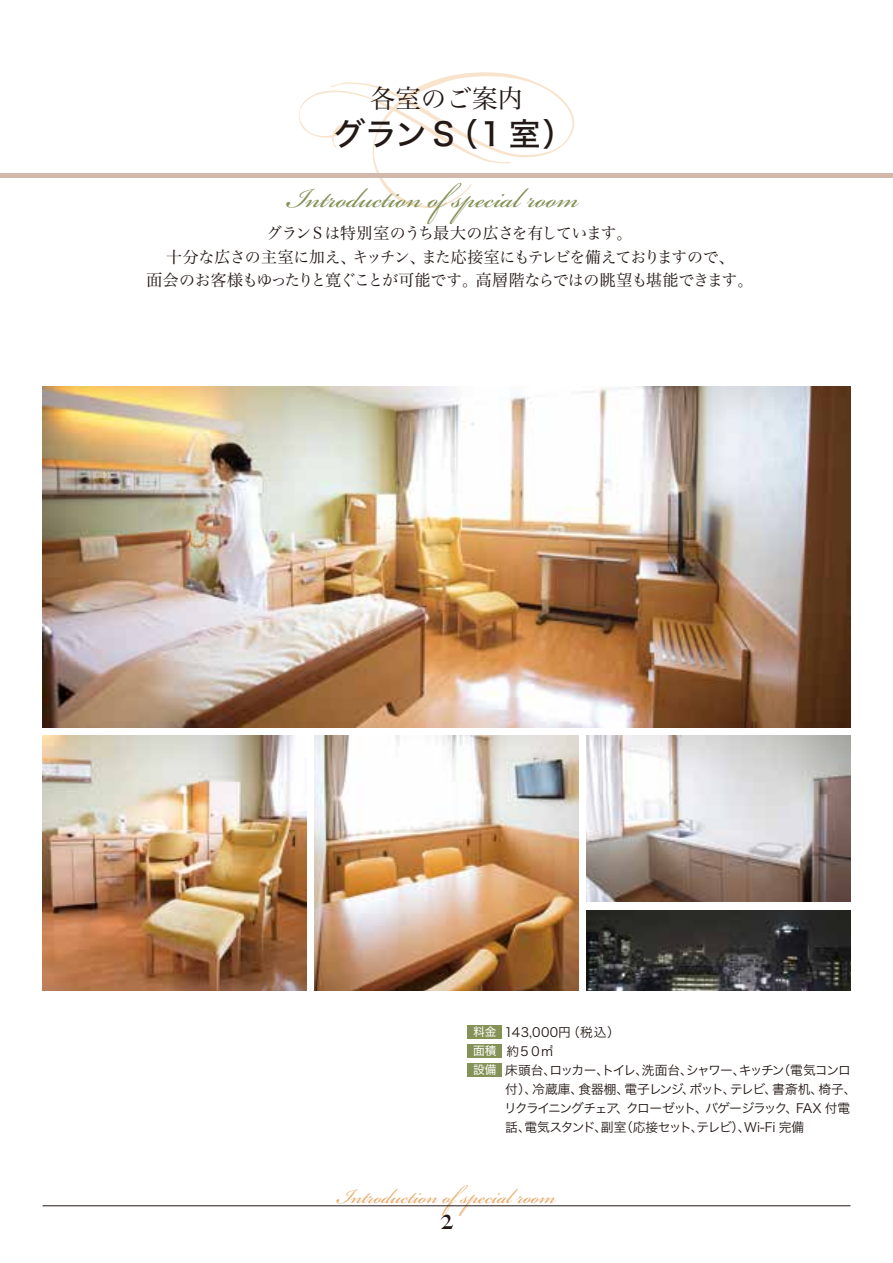
<style>
.page{position:relative;width:893px;height:1263px;background:#fff}
.page>*{position:absolute;margin:0;border:0;box-sizing:border-box;transform-origin:0 0}
.t1{font:42.45px "Bickham Script Pro";color:#849157}
.t2{font:31.95px "Bickham Script Pro";color:#e8ad70}
.t3{font:31.95px "Hiragino Sans W5";color:#221815}
.t4{font:500 29.7px "Big Caslon";color:#221815}
.t5{font:25.5px "Hira Min Pro N W3";color:#221815}
.t6{font:15.9px/23.4px "Hira Min Std N W3";letter-spacing:-.04em;color:#221815;text-align:center}
.t7{font:12.75px/19.2px "Hira Kaku Pro W3";letter-spacing:-.08em;color:#221815}
.t8{font:12.75px/19.2px "Hira Kaku Pro W3";letter-spacing:.02em;color:#221815}
.t9{font:11.7px "Hiragino Sans W4";color:#fff}
.s1{font-family:"Hiragino Sans W4";font-size:11.7px;color:#fff}
</style>
<div class="page">
<svg style="left:298px;top:72px;width:277px;height:136px"></svg>
<div style="left:468px;top:1025px;width:34px;height:14px;background:#849157"></div>
<div style="left:468px;top:1044px;width:34px;height:14px;background:#849157"></div>
<div style="left:468px;top:1063px;width:34px;height:14px;background:#849157"></div>
<div style="left:0;top:173px;width:893px;height:5px;background:#d2b8ab"></div>
<img style="left:43px;top:387px;width:807px;height:340px">
<hr style="left:43px;top:1205px;width:807px;height:1px;background:#221815">
<img style="left:43px;top:736px;width:263px;height:255px">
<img style="left:315px;top:736px;width:263px;height:255px">
<img style="left:587px;top:736px;width:263px;height:165px">
<img style="left:587px;top:910px;width:263px;height:81px">
<h3 class="t5" style="left:370px;top:76px;width:155px">各室のご案内</h3>
<h2 class="t3" style="left:333px;top:105px;width:243px">グランS（1 室）</h2>
<h1 class="t1" style="left:287px;top:168px;width:293px">Introduction ofspecial room</h1>
<p class="t6" style="left:146px;top:221px;width:609px">グランS は特別室のうち最大の広さを有しています。<br>十分な広さの主室に加え、キッチン、また応接室にもテレビを備えておりますので、<br>面会のお客様もゆったりと寛ぐことが可能です。高層階ならではの眺望も堪能できます。</p>
<p class="t8" style="left:473px;top:1021px;width:148px"><span class="s1">料金</span> 143,000円（税込）<span class="s1">面積</span> 約５０㎡</p>
<p class="t9" style="left:473px;top:1059px;width:25px">設備</p>
<p class="t7" style="left:504px;top:1059px;width:354px">床頭台、ロッカー、トイレ、洗面台、シャワー、キッチン（電気コンロ付）、冷蔵庫、食器棚、電子レンジ、ポット、テレビ、書斎机、椅子、リクライニングチェア、クローゼット、バゲージラック、FAX 付電話、電気スタンド、副室（応接セット、テレビ）、Wi-Fi 完備</p>
<h2 class="t2" style="left:337px;top:1173px;width:220px">Introduction ofspecial room</h2>
<h3 class="t4" style="left:440px;top:1194px;width:14px">2</h3>
</div>
